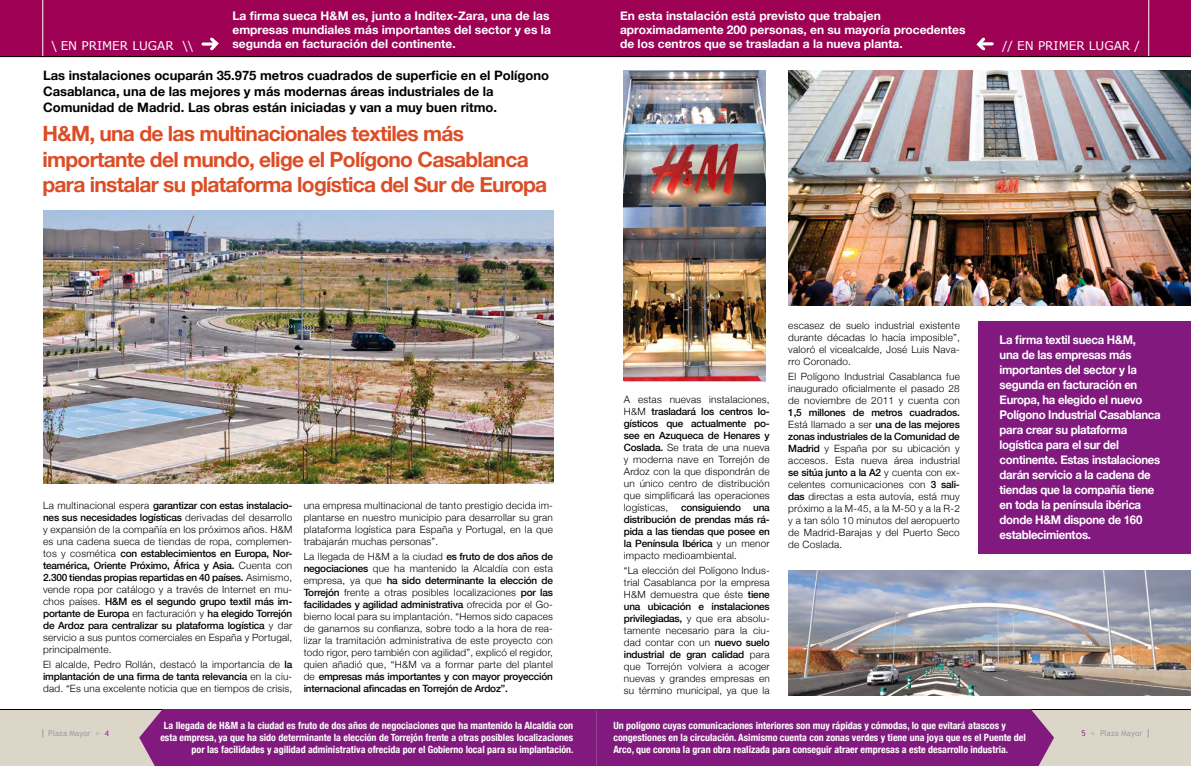
<style>
.page{position:relative;width:1191px;height:766px;background:#fff}
.page>*{position:absolute;margin:0;border:0;box-sizing:border-box;transform-origin:0 0}
.t1{font:700 21px/25px "Helvetica Neue";letter-spacing:-.035em;color:#dc4d26}
.t2{font:700 13px/16px "Helvetica Neue";color:#000}
.t3{font:700 12px/15px "Helvetica Neue";letter-spacing:-.025em;color:#fff;scale:.95 1}
.t4{font:700 12px/14px "Helvetica Neue";color:#fff}
.t5{font:12px "Verdana";color:#fff}
.t6{font:300 10px/12px "Helvetica Neue";letter-spacing:.02em;color:#000;text-align:justify}
.t7{font:700 condensed 10px/12px "Helvetica Neue";color:#fff;text-align:right}
.t8{font:500 10px/12px "Helvetica Neue";letter-spacing:-.02em;color:#000;text-align:justify}
.t9{font:8px "Trebuchet MS";color:#9c9e9f}
.s1{font-weight:500}
.s2{font-weight:300}
.s3{color:#803689}
</style>
<div class="page">
<div style="left:0;top:709px;width:1191px;height:56px;background:#dcd6c9"></div>
<div style="left:0;top:0;width:1191px;height:56px;background:#9e0054"></div>
<hr style="left:43px;top:0;width:1px;height:56px;background:#fff">
<svg style="left:201px;top:37px;width:18px;height:14px"></svg>
<hr style="left:1148px;top:0;width:1px;height:57px;background:#fff">
<svg style="left:976px;top:37px;width:17px;height:14px"></svg>
<hr style="left:0;top:56px;width:1191px;height:1px;background:#000">
<hr style="left:0;top:709px;width:1191px;height:1px;background:#000">
<img style="left:788px;top:570px;width:403px;height:124px">
<img style="left:43px;top:210px;width:510px;height:273px">
<img style="left:624px;top:71px;width:141px;height:309px">
<img style="left:788px;top:71px;width:403px;height:234px">
<div style="left:139px;top:709px;width:915px;height:56px;background:#81197f"></div>
<div style="left:978px;top:321px;width:213px;height:232px;background:#81197f"></div>
<p class="t5" style="left:51px;top:38px;width:144px">\ EN PRIMER LUGAR \\</p>
<p class="t4" style="left:232px;top:9px;width:320px">La firma sueca H&amp;M es, junto a Inditex-Zara, una de las empresas mundiales más importantes del sector y es la segunda en facturación del continente.</p>
<p class="t4" style="left:620px;top:9px;width:347px">En esta instalación está previsto que trabajen aproximadamente 200 personas, en su mayoría procedentes de los centros que se trasladan a la nueva planta.</p>
<h2 class="t2" style="left:43px;top:67px;width:507px">Las instalaciones ocuparán 35.975 metros cuadrados de superficie en el Polígono<br>Casablanca, una de las mejores y más modernas áreas industriales de la<br>Comunidad de Madrid. Las obras están iniciadas y van a muy buen ritmo.</h2>
<h1 class="t1" style="left:43px;top:121px;width:506px">H&amp;M, una de las multinacionales textiles más importante del mundo, elige el Polígono Casablanca para instalar su plataforma logística del Sur de Europa</h1>
<p class="t5" style="left:1002px;top:38px;width:139px">// EN PRIMER LUGAR /</p>
<p class="t6" style="left:43px;top:499px;width:251px">La multinacional espera <span class="s1">garantizar con estas instalacio&shy;nes sus necesidades logísticas</span> derivadas del desarrollo y expansión de la compañía en los próximos años. H&amp;M es una cadena sueca de tiendas de ropa, complemen&shy;tos y cosmética <span class="s1">con establecimientos en Europa, Nor&shy;teamérica, Oriente Próximo, África y Asia.</span> Cuenta con <span class="s1">2.300 tiendas propias repartidas en 40 países.</span> Asimismo, vende ropa por catálogo y a través de Internet en mu&shy;chos países. <span class="s1">H&amp;M es el segundo grupo textil más im&shy;portante de Europa</span> en facturación y <span class="s1">ha elegido Torrejón de Ardoz para centralizar su plataforma logística</span> y dar servicio a sus puntos comerciales en España y Portugal, principalmente.</p>
<p class="t6" style="left:43px;top:658px;width:251px">El alcalde, Pedro Rollán, destacó la importancia de <span class="s1">la implantación de una firma de tanta relevancia</span> en la ciu&shy;dad. “Es una excelente noticia que en tiempos de crisis,</p>
<p class="t6" style="left:304px;top:499px;width:251px">una empresa multinacional de tanto prestigio decida im&shy;plantarse en nuestro municipio para desarrollar su gran plataforma logística para España y Portugal, en la que trabajarán muchas personas”.</p>
<p class="t6" style="left:304px;top:550px;width:251px">La llegada de H&amp;M a la ciudad <span class="s1">es fruto de dos años de negociaciones</span> que ha mantenido la Alcaldía con esta empresa, ya que <span class="s1">ha sido determinante la elección de Torrejón</span> frente a otras posibles localizaciones <span class="s1">por las facilidades y agilidad administrativa</span> ofrecida por el Go&shy;bierno local para su implantación. “Hemos sido capaces de ganarnos su confianza, sobre todo a la hora de rea&shy;lizar la tramitación administrativa de este proyecto con todo rigor, pero también con agilidad”, explicó el regidor, quien añadió que, “H&amp;M va a formar parte del plantel de <span class="s1">empresas más importantes y con mayor proyección internacional afincadas en Torrejón de Ardoz”.</span></p>
<p class="t6" style="left:624px;top:393px;width:147px">A estas nuevas instalaciones, H&amp;M <span class="s1">trasladará los centros lo&shy;gísticos que actualmente po&shy;see en Azuqueca de Henares y Coslada.</span> Se trata de una nueva y moderna nave en Torrejón de Ardoz con la que dispondrán de un único centro de distribución que simplificará las operaciones logísticas,</p>
<p class="t8" style="left:624px;top:501px;width:147px;text-indent:57px">consiguiendo una distribución de prendas más rá&shy;pida a las tiendas que posee en la Península Ibérica <span class="s2">y un menor impacto medioambiental.</span></p>
<p class="t6" style="left:624px;top:564px;width:147px">“La elección del Polígono Indus&shy;trial Casablanca por la empresa H&amp;M demuestra que éste <span class="s1">tiene una ubicación e instalaciones privilegiadas,</span> y que era absolu&shy;tamente necesario para la ciu&shy;dad contar con un <span class="s1">nuevo suelo industrial de gran calidad</span> para que Torrejón volviera a acoger nuevas y grandes empresas en su término municipal, ya que la</p>
<p class="t6" style="left:788px;top:319px;width:173px">escasez de suelo industrial existente durante décadas lo hacía imposible”, valoró el vicealcalde, José Luis Nava&shy;rro Coronado.</p>
<p class="t6" style="left:788px;top:370px;width:173px">El Polígono Industrial Casablanca fue inaugurado oficialmente el pasado 28 de noviembre de 2011 y cuenta con</p>
<p class="t6" style="left:788px;top:406px;width:173px"><span class="s1">1,5 millones de metros cuadrados.<br></span>Está llamado a ser <span class="s1">una de las mejores zonas industriales de la Comunidad de Madrid</span> y España por su ubicación y accesos. Esta nueva área industrial <span class="s1">se sitúa junto a la A2</span> y cuenta con ex&shy;celentes comunicaciones con <span class="s1">3 sali&shy;das</span> directas a esta autovía, está muy próximo a la M-45, a la M-50 y a la R-2 y a tan sólo 10 minutos del aeropuerto de Madrid-Barajas y del Puerto Seco de Coslada.</p>
<p class="t3" style="left:999px;top:331px;width:171px">La firma textil sueca H&amp;M,<br>una de las empresas más importantes del sector y la segunda en facturación en<br>Europa, ha elegido el nuevo<br>Polígono Industrial Casablanca para crear su plataforma logística para el sur del continente. Estas instalaciones darán servicio a la cadena de tiendas que la compañía tiene en toda la península ibérica donde H&amp;M dispone de 160 establecimientos.</p>
<p class="t9" style="left:48px;top:728px;width:62px">Plaza Mayor &gt; <span class="s3">4</span></p>
<p class="t7" style="left:160px;top:718px;width:415px">La llegada de H&amp;M a la ciudad es fruto de dos años de negociaciones que ha mantenido la Alcaldía con esta empresa, ya que ha sido determinante la elección de Torrejón frente a otras posibles localizaciones por las facilidades y agilidad administrativa ofrecida por el Gobierno local para su implantación.</p>
<p class="t7" style="left:613px;top:718px;width:414px;text-align:left">Un polígono cuyas comunicaciones interiores son muy rápidas y cómodas, lo que evitará atascos y congestiones en la circulación. Asimismo cuenta con zonas verdes y tiene una joya que es el Puente del<br>Arco, que corona la gran obra realizada para conseguir atraer empresas a este desarrollo industria.</p>
<p class="t9" style="left:1081px;top:728px;width:62px"><span class="s3">5</span> &lt; Plaza Mayor</p>
</div>
